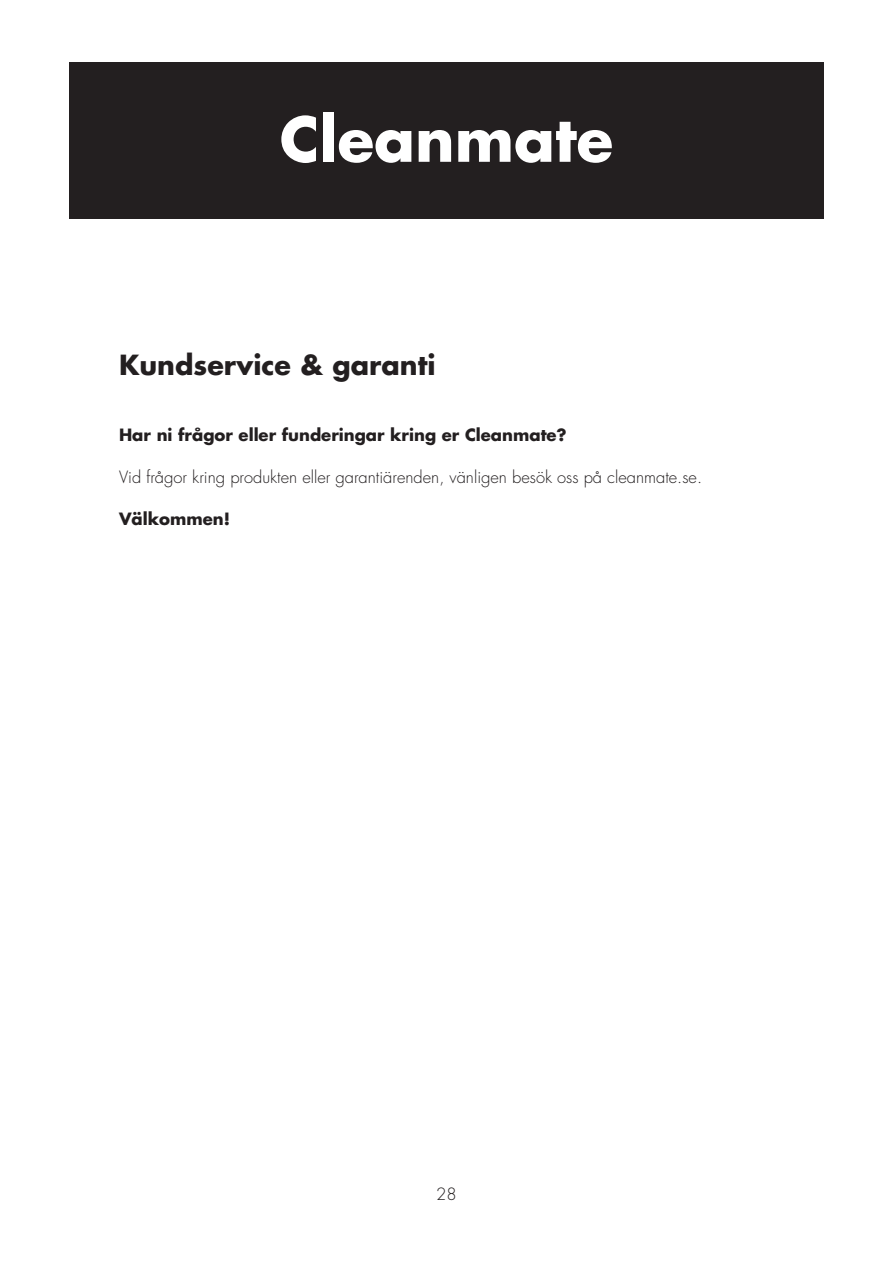
<style>
.page{position:relative;width:893px;height:1263px;background:#fff}
.page>*{position:absolute;margin:0;border:0;box-sizing:border-box;transform-origin:0 0}
.t1{font:700 60px "Futura Std";color:#fff}
.t2{font:700 27px "Futura Std";color:#231f20}
.t3{font:300 16.5px "Futura Std";color:#231f20}
.t4{font:700 16.5px "Futura Std";color:#231f20}
</style>
<div class="page">
<div style="left:69px;top:62px;width:755px;height:157px;background:#231f20"></div>
<h1 class="t1" style="left:280px;top:99px;width:335px">Cleanmate</h1>
<h2 class="t2" style="left:119px;top:347px;width:318px">Kundservice &amp; garanti</h2>
<p class="t4" style="left:119px;top:424px;width:449px">Har ni frågor eller funderingar kring er Cleanmate?</p>
<p class="t3" style="left:119px;top:467px;width:585px">Vid frågor kring produkten eller garantiärenden, vänligen besök oss på cleanmate.se.</p>
<p class="t4" style="left:119px;top:508px;width:113px">Välkommen!</p>
<p class="t3" style="left:436px;top:1176px;width:22px">20</p>
<p class="t3" style="left:436px;top:1184px;width:22px">28</p>
</div>
